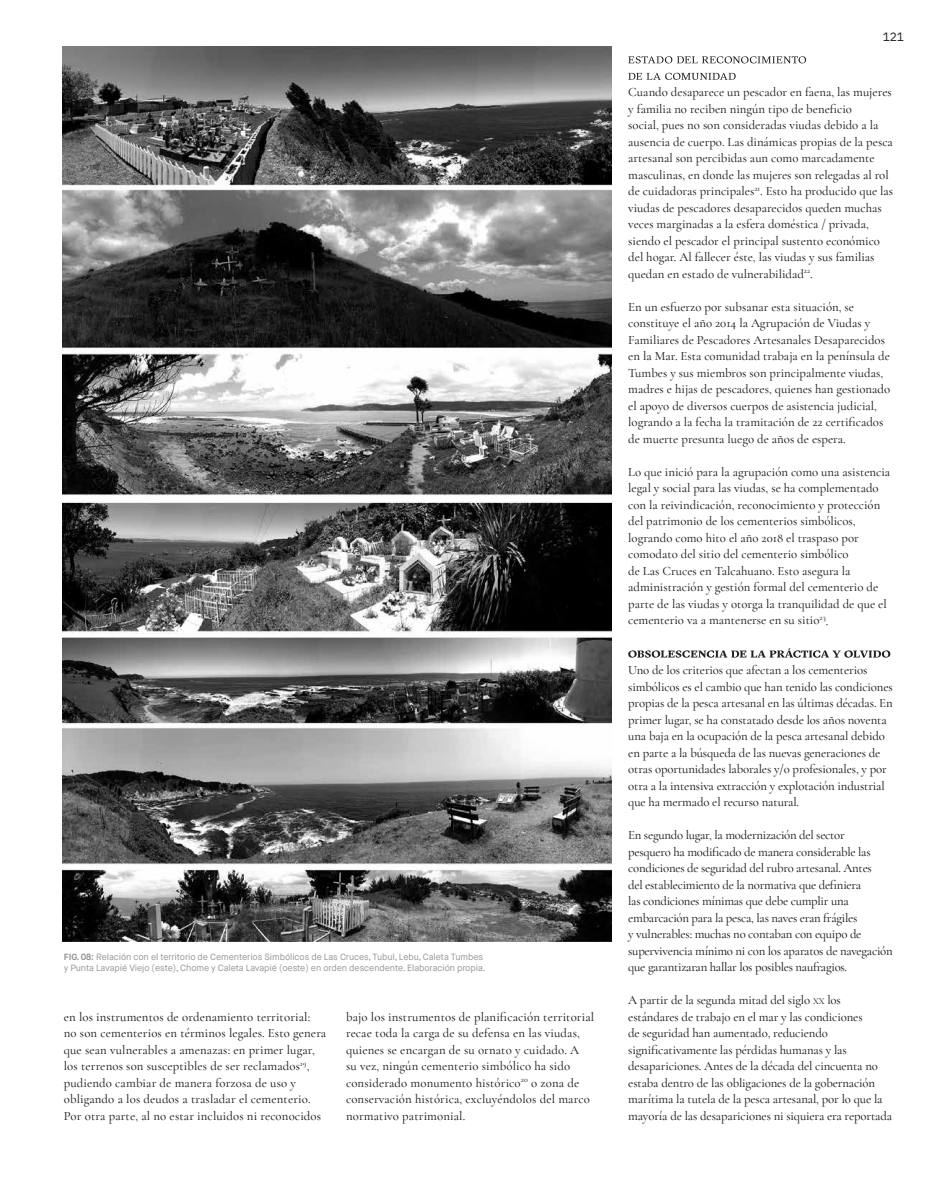
<style>
.page{position:relative;width:936px;height:1191px;background:#fff}
.page>*{position:absolute;margin:0;border:0;box-sizing:border-box;transform-origin:0 0}
.t1{font:500 12.75px/16.5px "Cormorant Garamond";color:#231f20}
.t2{font:500 12.75px/16.5px "Cormorant Garamond";letter-spacing:-.02em;color:#231f20}
.t3{font:12px "IBM Plex Mono";color:#231f20}
.t4{font:9px/10.8px "Maison Neue";letter-spacing:-.01em;color:#939598}
.s1{font-weight:700}
.s2{font-size:9px}
</style>
<div class="page">
<svg style="left:628px;top:56px;width:178px;height:7px"></svg>
<svg style="left:628px;top:73px;width:107px;height:7px"></svg>
<svg style="left:628px;top:648px;width:262px;height:9px"></svg>
<img style="left:63px;top:47px;width:548px;height:895px">
<p class="t4" style="left:64px;top:952px;width:423px"><span class="s1">FIG</span><span class="s1">.</span> <span class="s1">08:</span> Relación con el territorio de Cementerios Simbólicos de Las Cruces, Tubul, Lebu, Caleta Tumbes y Punta Lavapié Viejo (este), Chome y Caleta Lavapié (oeste) en orden descendente. Elaboración propia.</p>
<p class="t1" style="left:64px;top:1008px;width:264px">en los instrumentos de ordenamiento territorial:<br>no son cementerios en términos legales. Esto genera que sean vulnerables a amenazas: en primer lugar, los terrenos son susceptibles de ser reclamados<sup>19</sup>, pudiendo cambiar de manera forzosa de uso y obligando a los deudos a trasladar el cementerio.<br>Por otra parte, al no estar incluidos ni reconocidos</p>
<p class="t1" style="left:346px;top:1008px;width:249px">bajo los instrumentos de planificación territorial recae toda la carga de su defensa en las viudas, quienes se encargan de su ornato y cuidado. A<br>su vez, ningún cementerio simbólico ha sido considerado monumento histórico<sup>20</sup> o zona de conservación histórica, excluyéndolos del marco normativo patrimonial.</p>
<p class="t3" style="left:882px;top:28px;width:23px">121</p>
<p class="t1" style="left:628px;top:84px;width:266px">Cuando desaparece un pescador en faena, las mujeres y familia no reciben ningún tipo de beneficio<br>social, pues no son consideradas viudas debido a la ausencia de cuerpo. Las dinámicas propias de la pesca artesanal son percibidas aun como marcadamente masculinas, en donde las mujeres son relegadas al rol de cuidadoras principales<sup>21</sup>. Esto ha producido que las viudas de pescadores desaparecidos queden muchas veces marginadas a la esfera doméstica / privada, siendo el pescador el principal sustento económico del hogar. Al fallecer éste, las viudas y sus familias quedan en estado de vulnerabilidad<sup>22</sup>.</p>
<p class="t1" style="left:628px;top:298px;width:263px">En un esfuerzo por subsanar esta situación, se constituye el año 2014 la Agrupación de Viudas y Familiares de Pescadores Artesanales Desaparecidos en la Mar. Esta comunidad trabaja en la península de Tumbes y sus miembros son principalmente viudas, madres e hijas de pescadores, quienes han gestionado el apoyo de diversos cuerpos de asistencia judicial, logrando a la fecha la tramitación de 22 certificados de muerte presunta luego de años de espera.</p>
<p class="t1" style="left:628px;top:463px;width:263px">Lo que inició para la agrupación como una asistencia legal y social para las viudas, se ha complementado con la reivindicación, reconocimiento y protección del patrimonio de los cementerios simbólicos, logrando como hito el año 2018 el traspaso por comodato del sitio del cementerio simbólico<br>de Las Cruces en Talcahuano. Esto asegura la administración y gestión formal del cementerio de parte de las viudas y otorga la tranquilidad de que el cementerio va a mantenerse en su sitio<sup>23</sup>.</p>
<p class="t1" style="left:628px;top:661px;width:266px">Uno de los criterios que afectan a los cementerios simbólicos es el cambio que han tenido las condiciones propias de la pesca artesanal en las últimas décadas. En primer lugar, se ha constatado desde los años noventa una baja en la ocupación de la pesca artesanal debido en parte a la búsqueda de las nuevas generaciones de otras oportunidades laborales y/o profesionales, y por otra a la intensiva extracción y explotación industrial que ha mermado el recurso natural.</p>
<p class="t2" style="left:628px;top:826px;width:266px">En segundo lugar, la modernización del sector<br>pesquero ha modificado de manera considerable las condiciones de seguridad del rubro artesanal. Antes<br>del establecimiento de la normativa que definiera<br>las condiciones mínimas que debe cumplir una embarcación para la pesca, las naves eran frágiles<br>y vulnerables: muchas no contaban con equipo de supervivencia mínimo ni con los aparatos de navegación que garantizaran hallar los posibles naufragios.</p>
<p class="t1" style="left:628px;top:991px;width:265px">A partir de la segunda mitad del siglo <span class="s2">XX</span> los estándares de trabajo en el mar y las condiciones<br>de seguridad han aumentado, reduciendo significativamente las pérdidas humanas y las desapariciones. Antes de la década del cincuenta no estaba dentro de las obligaciones de la gobernación marítima la tutela de la pesca artesanal, por lo que la mayoría de las desapariciones ni siquiera era reportada</p>
</div>
